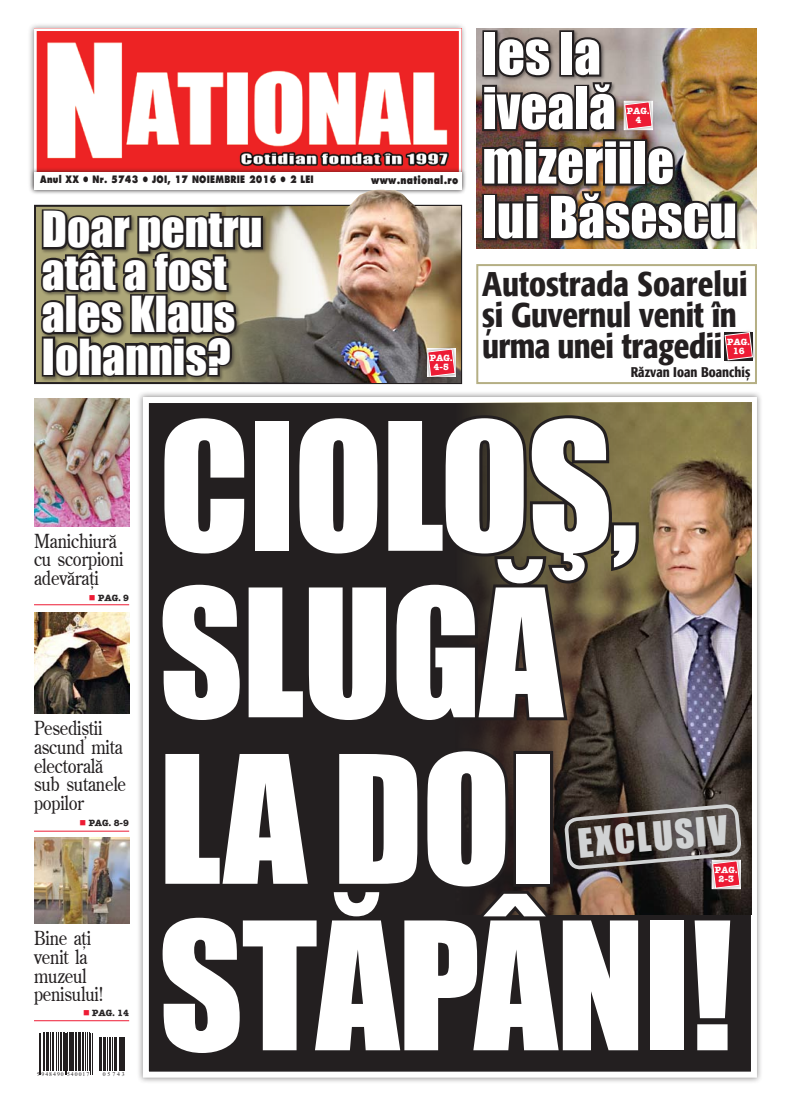
<style>
.page{position:relative;width:791px;height:1106px;background:#fff}
.page>*{position:absolute;margin:0;border:0;box-sizing:border-box;transform-origin:0 0}
.t1{font:164.1px/166.4px "Impact";letter-spacing:-.01em;color:#fff}
.t2{font:53.4px/54.5px "Impact";color:#fff}
.t3{font:45.6px/42.3px "Impact";color:#fff}
.t4{font:37px "Impact";color:#d1d3d4}
.t5{font:500 condensed 34.1px/31.4px "R Formata";letter-spacing:-.01em;color:#231f20}
.t6{font:300 19.3px/18.6px "R Century";letter-spacing:-.01em;color:#231f20}
.t7{font:500 condensed 14px "R Formata";color:#231f20}
.t8{font:10.8px "Futura Extra Bold Rom";letter-spacing:.03em;color:#231f20;scale:.8 1}
.t9{font:10px "Futura Extra Bold Rom";letter-spacing:.03em;color:#231f20;scale:.8 1}
.t10{font:9px/9px "American Type Writer Bold Rom";color:#fff;text-align:center}
.t11{font:9px "American Type Writer Bold Rom";color:#272425}
.t12{font:5.7px "Times New Roman";letter-spacing:.18em;color:#231f20}
.s1{color:#ed1b34}
</style>
<div class="page">
<img style="left:213px;top:206px;width:247px;height:176px">
<div style="left:137px;top:390px;width:630px;height:697px;background:#231f20;opacity:.5"></div>
<div style="left:146px;top:400px;width:608px;height:674px;background:#231f20"></div>
<div style="left:143px;top:397px;width:614px;height:680px;border:6px solid #fff"></div>
<hr style="left:34px;top:604px;width:95px;height:1px;background:#ed1b34">
<hr style="left:34px;top:830px;width:95px;height:1px;background:#ed1b34">
<hr style="left:34px;top:1020px;width:95px;height:1px;background:#ed1b34">
<div style="left:721px;top:329px;width:39px;height:38px;background:#231f20;opacity:.5"></div>
<svg style="left:724px;top:331px;width:29px;height:30px"></svg>
<div style="left:28px;top:22px;width:455px;height:179px;background:#231f20;opacity:.5"></div>
<img style="left:38px;top:32px;width:419px;height:135px">
<div style="left:34px;top:28px;width:427px;height:153px;border:3px solid #fff"></div>
<div style="left:29px;top:167px;width:441px;height:31px;background:#231f20;opacity:.75"></div>
<div style="left:34px;top:172px;width:427px;height:18px;background:#fff"></div>
<div style="left:481px;top:29px;width:310px;height:269px;background:#231f20;opacity:.5"></div>
<div style="left:482px;top:30px;width:15px;height:47px;border:4px solid #231f20"></div>
<div style="left:559px;top:30px;width:15px;height:47px;border:4px solid #231f20"></div>
<img style="left:480px;top:34px;width:259px;height:210px">
<img style="left:34px;top:399px;width:95px;height:127px">
<svg style="left:39px;top:1032px;width:82px;height:43px"></svg>
<hr style="left:40px;top:1032px;width:1px;height:42px;background:#231f20">
<hr style="left:41px;top:1032px;width:1px;height:42px;background:#231f20">
<hr style="left:43px;top:1032px;width:1px;height:39px;background:#231f20">
<hr style="left:44px;top:1032px;width:1px;height:39px;background:#231f20">
<hr style="left:46px;top:1032px;width:2px;height:39px;background:#231f20">
<hr style="left:49px;top:1032px;width:1px;height:39px;background:#231f20">
<hr style="left:51px;top:1032px;width:1px;height:39px;background:#231f20">
<hr style="left:52px;top:1032px;width:1px;height:39px;background:#231f20">
<hr style="left:54px;top:1032px;width:1px;height:39px;background:#231f20">
<hr style="left:56px;top:1032px;width:1px;height:39px;background:#231f20">
<hr style="left:59px;top:1032px;width:1px;height:39px;background:#231f20">
<hr style="left:60px;top:1032px;width:1px;height:39px;background:#231f20">
<hr style="left:61px;top:1032px;width:1px;height:39px;background:#231f20">
<hr style="left:63px;top:1032px;width:1px;height:39px;background:#231f20">
<hr style="left:65px;top:1032px;width:1px;height:42px;background:#231f20">
<hr style="left:66px;top:1032px;width:1px;height:42px;background:#231f20">
<hr style="left:67px;top:1032px;width:1px;height:39px;background:#231f20">
<hr style="left:69px;top:1032px;width:2px;height:39px;background:#231f20">
<hr style="left:71px;top:1032px;width:1px;height:39px;background:#231f20">
<hr style="left:72px;top:1032px;width:2px;height:39px;background:#231f20">
<hr style="left:75px;top:1032px;width:2px;height:39px;background:#231f20">
<hr style="left:78px;top:1032px;width:1px;height:39px;background:#231f20">
<hr style="left:79px;top:1032px;width:2px;height:39px;background:#231f20">
<hr style="left:82px;top:1032px;width:1px;height:39px;background:#231f20">
<hr style="left:83px;top:1032px;width:1px;height:39px;background:#231f20">
<hr style="left:85px;top:1032px;width:1px;height:39px;background:#231f20">
<hr style="left:87px;top:1032px;width:1px;height:39px;background:#231f20">
<hr style="left:89px;top:1032px;width:1px;height:39px;background:#231f20">
<hr style="left:91px;top:1032px;width:1px;height:42px;background:#231f20">
<hr style="left:92px;top:1032px;width:1px;height:42px;background:#231f20">
<hr style="left:99px;top:1037px;width:1px;height:34px;background:#231f20">
<hr style="left:100px;top:1037px;width:1px;height:34px;background:#231f20">
<hr style="left:102px;top:1037px;width:1px;height:34px;background:#231f20">
<hr style="left:103px;top:1037px;width:2px;height:34px;background:#231f20">
<hr style="left:106px;top:1037px;width:1px;height:34px;background:#231f20">
<hr style="left:107px;top:1037px;width:1px;height:34px;background:#231f20">
<hr style="left:110px;top:1037px;width:1px;height:34px;background:#231f20">
<hr style="left:111px;top:1037px;width:1px;height:34px;background:#231f20">
<hr style="left:112px;top:1037px;width:1px;height:34px;background:#231f20">
<hr style="left:115px;top:1037px;width:1px;height:34px;background:#231f20">
<hr style="left:116px;top:1037px;width:1px;height:34px;background:#231f20">
<hr style="left:117px;top:1037px;width:1px;height:34px;background:#231f20">
<hr style="left:119px;top:1037px;width:1px;height:34px;background:#231f20">
<hr style="left:121px;top:1037px;width:1px;height:34px;background:#231f20">
<hr style="left:122px;top:1037px;width:2px;height:34px;background:#231f20">
<hr style="left:124px;top:1037px;width:1px;height:34px;background:#231f20">
<img style="left:456px;top:403px;width:295px;height:511px">
<div style="left:709px;top:857px;width:38px;height:38px;background:#231f20;opacity:.5"></div>
<img style="left:456px;top:411px;width:285px;height:504px">
<div style="left:40px;top:208px;width:318px;height:221px;background:#231f20;opacity:.5"></div>
<svg style="left:38px;top:207px;width:227px;height:173px;background:#585342"></svg>
<div style="left:476px;top:264px;width:281px;height:120px;border:2px solid #b5af84"></div>
<img style="left:34px;top:612px;width:95px;height:101px">
<img style="left:34px;top:837px;width:95px;height:86px">
<div style="left:424px;top:345px;width:38px;height:39px;background:#231f20;opacity:.5"></div>
<svg style="left:427px;top:348px;width:29px;height:29px"></svg>
<img style="left:333px;top:190px;width:98px;height:111px">
<p class="t9" style="left:40px;top:173px;width:338px">Anul XX ● Nr. 5743 ● joi, 17 noiembrie 2016 ● 2 LEI</p>
<p class="t8" style="left:371px;top:173px;width:110px">www.national.ro</p>
<h3 class="t3" style="left:42px;top:207px;width:222px">Doar pentru atât a fost ales Klaus<br>Iohannis?</h3>
<p class="t10" style="left:430px;top:353px;width:24px">PAG.<br>4-5</p>
<h2 class="t2" style="left:482px;top:25px;width:256px">Ies la iveală mizeriile lui Băsescu</h2>
<p class="t10" style="left:627px;top:106px;width:24px">PAG.<br>4</p>
<h3 class="t5" style="left:482px;top:269px;width:267px">Autostrada Soarelui și Guvernul venit în urma unei tragedii</h3>
<p class="t7" style="left:631px;top:365px;width:121px">Răzvan Ioan Boanchiș</p>
<p class="t10" style="left:727px;top:337px;width:24px">PAG.<br>16</p>
<p class="t6" style="left:34px;top:531px;width:91px">Manichiură cu scorpioni adevăraţi</p>
<p class="t11" style="left:89px;top:592px;width:42px"><span class="s1">■</span> PAG. 9</p>
<p class="t6" style="left:34px;top:719px;width:94px">Pesediştii ascund mita electorală sub sutanele popilor</p>
<p class="t11" style="left:79px;top:817px;width:51px"><span class="s1">■</span> PAG. 8-9</p>
<p class="t6" style="left:34px;top:929px;width:71px">Bine ați venit la muzeul penisului!</p>
<p class="t11" style="left:83px;top:1007px;width:48px"><span class="s1">■</span> PAG. 14</p>
<p class="t12" style="left:37px;top:1069px;width:54px">5 948490 540017</p>
<p class="t12" style="left:103px;top:1069px;width:23px">0527843</p>
<h1 class="t1" style="left:159px;top:399px;width:576px">CioloŞ, slugă la doi stăpâni!</h1>
<h3 class="t4" style="left:575px;top:814px;width:152px;rotate:-5deg">exclusiv</h3>
<p class="t10" style="left:715px;top:865px;width:24px">PAG.<br>2-3</p>
</div>
